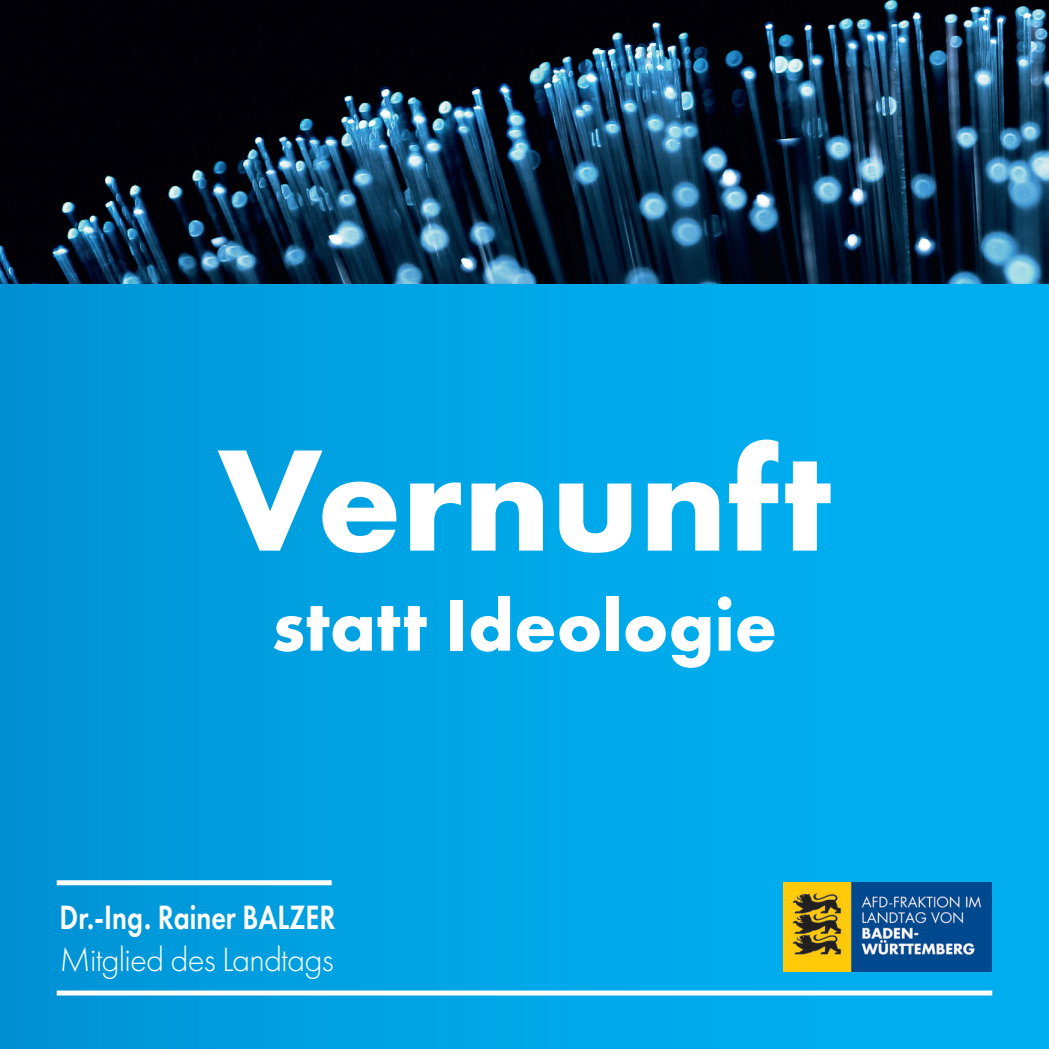
<style>
.page{position:relative;width:1049px;height:1049px;background:#fff}
.page>*{position:absolute;margin:0;border:0;box-sizing:border-box;transform-origin:0 0}
.t1{font:700 150px "Futura New";color:#fff}
.t2{font:700 75px "Futura New";color:#fff}
.t3{font:35px "Futura New Demi";color:#fff;scale:.8 1}
.t4{font:300 35px "Futura New";letter-spacing:-.025em;color:#fff}
</style>
<div class="page">
<div style="left:0;top:229px;width:1049px;height:820px;background:linear-gradient(to right,#0095d7,#01b3f3)"></div>
<div style="left:57px;top:880px;width:275px;height:5px;background:#fff"></div>
<img style="left:0;top:0;width:1049px;height:283px">
<div style="left:57px;top:990px;width:935px;height:5px;background:#fff"></div>
<img style="left:783px;top:882px;width:209px;height:89px">
<h1 class="t1" style="left:218px;top:404px;width:615px">Vernunft</h1>
<h2 class="t2" style="left:272px;top:577px;width:507px">statt Ideologie</h2>
<p class="t3" style="left:60px;top:895px;width:346px">Dr.-Ing. Rainer BALZER</p>
<p class="t4" style="left:60px;top:939px;width:275px">Mitglied des Landtags</p>
</div>
